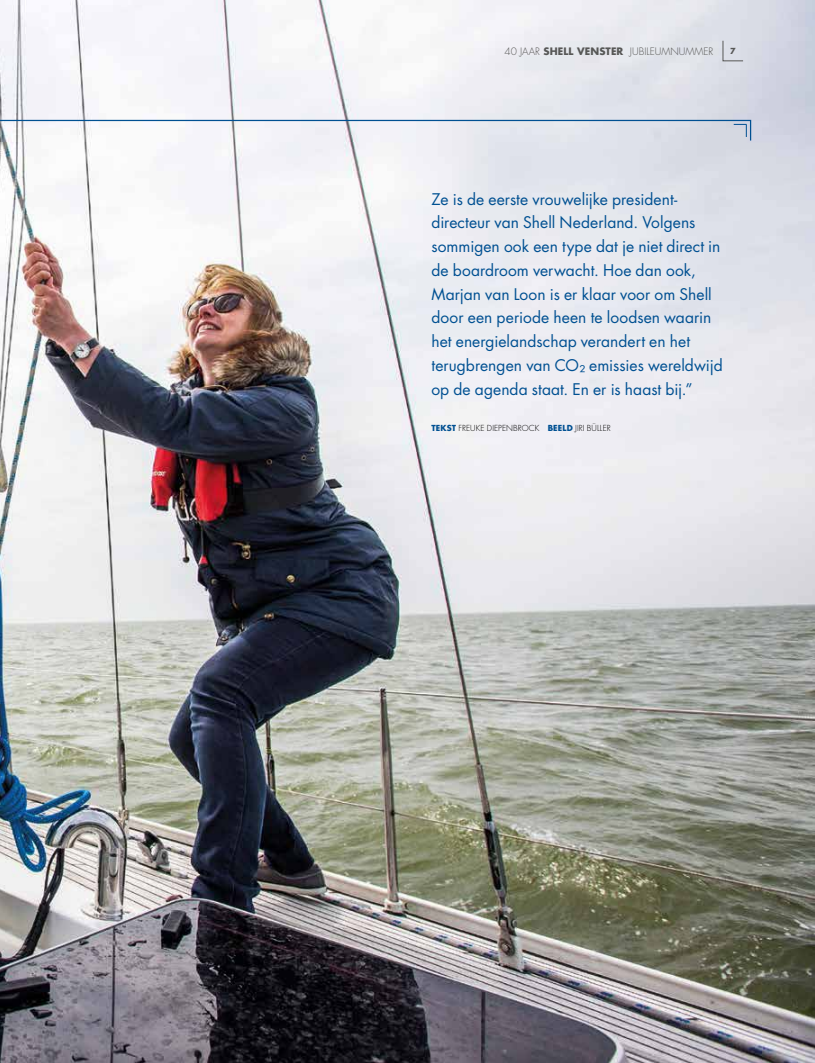
<style>
.page{position:relative;width:815px;height:1063px;background:#fff}
.page>*{position:absolute;margin:0;border:0;box-sizing:border-box;transform-origin:0 0}
.t1{font:15.62px/23.8px "Futura Std";letter-spacing:.005em;color:#005092}
.t2{font:300 10px "Futura Std";color:#575756}
.t3{font:300 8.12px "Futura Std";letter-spacing:.015em;color:#000}
.t4{font:700 8.12px "Futura Std";color:#575756}
.s1{font-weight:700}
.s2{font-weight:700;color:#005092}
</style>
<div class="page">
<img style="left:0;top:0;width:815px;height:1063px">
<svg style="left:722px;top:40px;width:22px;height:21px"></svg>
<svg style="left:0;top:119px;width:752px;height:23px"></svg>
<p class="t2" style="left:505px;top:45px;width:210px">40 JAAR <span class="s1">SHELL VENSTER</span> JUBILEUMNUMMER</p>
<p class="t4" style="left:730px;top:46px;width:7px">7</p>
<p class="t1" style="left:431px;top:187px;width:293px">Ze is de eerste vrouwelijke president&shy;directeur van Shell Nederland. Volgens sommigen ook een type dat je niet direct in de boardroom verwacht. Hoe dan ook, Marjan van Loon is er klaar voor om Shell door een periode heen te loodsen waarin het energielandschap verandert en het terugbrengen van CO² emissies wereldwijd op de agenda staat. En er is haast bij.”</p>
<p class="t3" style="left:431px;top:424px;width:181px"><span class="s2">TEKST</span> FREUKE DIEPENBROCK <span class="s2">BEELD</span> JIRI BÜLLER</p>
</div>
